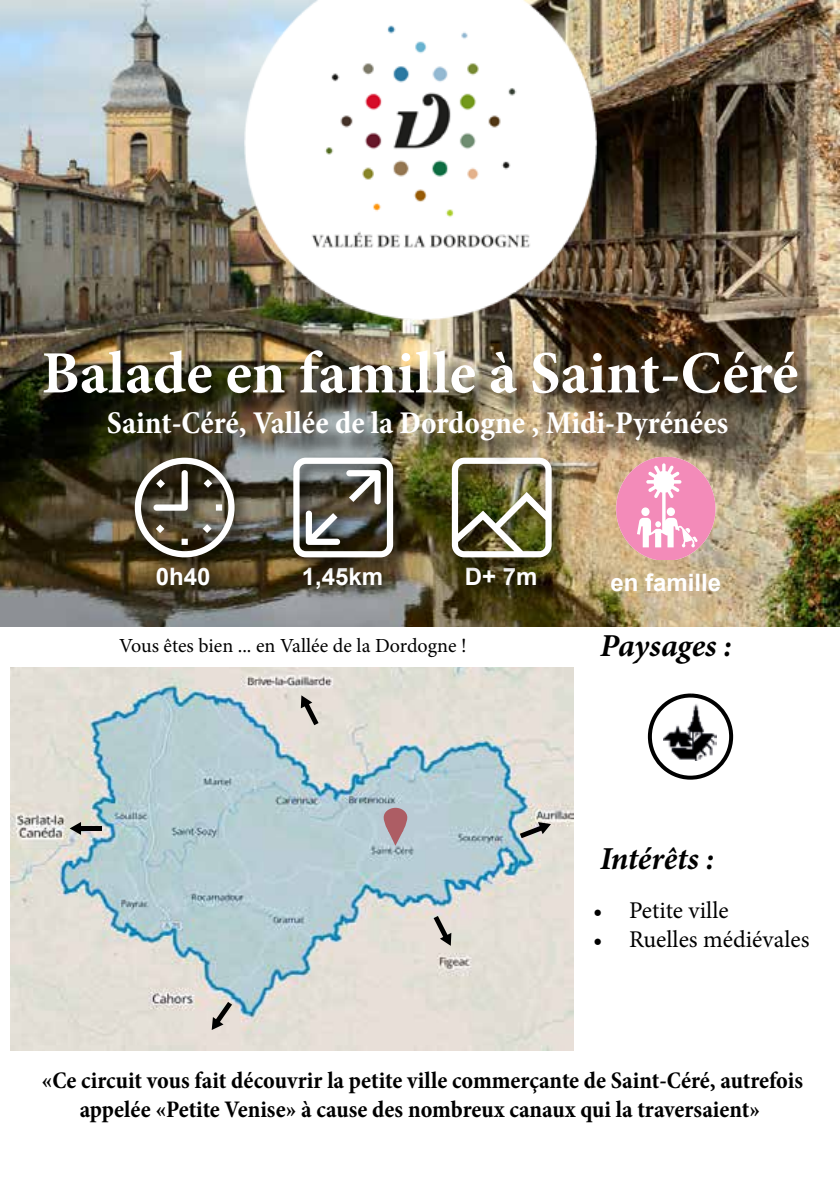
<style>
.page{position:relative;width:840px;height:1191px;background:#fff}
.page>*{position:absolute;margin:0;border:0;box-sizing:border-box;transform-origin:0 0}
.t1{font:700 60px "Minion Pro";color:#fff}
.t2{font:700 condensed 32px "Minion Pro";color:#fff}
.t3{font:italic 700 32px "Minion Pro";letter-spacing:-.005em;color:#000}
.t4{font:700 condensed 24px/28.8px "Minion Pro";color:#000;text-align:center}
.t5{font:24px "Minion Pro";color:#000}
.t6{font:700 24px "Arial";color:#fff}
.t7{font:20px "Minion Pro";color:#000}
</style>
<div class="page">
<img style="left:0;top:0;width:839px;height:626px">
<div style="left:152px;top:563px;width:73px;height:38px;background:#000;opacity:.75"></div>
<div style="left:298px;top:563px;width:100px;height:41px;background:#000;opacity:.75"></div>
<div style="left:462px;top:563px;width:90px;height:38px;background:#000;opacity:.75"></div>
<div style="left:446px;top:452px;width:122px;height:122px;background:#000;opacity:.75"></div>
<img style="left:451px;top:464px;width:100px;height:93px">
<div style="left:288px;top:452px;width:121px;height:122px;background:#000;opacity:.75"></div>
<svg style="left:293px;top:464px;width:100px;height:93px"></svg>
<div style="left:129px;top:452px;width:122px;height:122px;background:#000;opacity:.75"></div>
<svg style="left:135px;top:464px;width:99px;height:93px"></svg>
<img style="left:10px;top:667px;width:563px;height:383px">
<svg style="left:383px;top:807px;width:24px;height:38px"></svg>
<svg style="left:300px;top:695px;width:18px;height:30px"></svg>
<div style="left:78px;top:825px;width:24px;height:5px;background:#000"></div>
<svg style="left:70px;top:822px;width:11px;height:13px"></svg>
<svg style="left:211px;top:1002px;width:21px;height:28px"></svg>
<svg style="left:433px;top:916px;width:18px;height:29px"></svg>
<svg style="left:519px;top:822px;width:31px;height:16px"></svg>
<img style="left:237px;top:0;width:366px;height:326px">
<img style="left:663px;top:703px;width:53px;height:57px">
<div style="left:647px;top:693px;width:86px;height:87px;border:4px solid #000;border-radius:50%"></div>
<div style="left:48px;top:354px;width:772px;height:64px;background:#000;opacity:.75"></div>
<div style="left:111px;top:414px;width:640px;height:50px;background:#000;opacity:.75"></div>
<svg style="left:615px;top:457px;width:100px;height:103px;background:#eba5ba"></svg>
<h1 class="t1" style="left:42px;top:331px;width:757px">Balade en famille à Saint-Céré</h1>
<h2 class="t2" style="left:107px;top:401px;width:623px">Saint-Céré, Vallée de la Dordogne , Midi-Pyrénées</h2>
<p class="t6" style="left:156px;top:561px;width:56px">0h40</p>
<p class="t6" style="left:302px;top:561px;width:83px">1,45km</p>
<p class="t6" style="left:464px;top:561px;width:74px">D+ 7m</p>
<p class="t7" style="left:119px;top:632px;width:349px">Vous êtes bien ... en Vallée de la Dordogne !</p>
<p class="t6" style="left:610px;top:566px;width:112px">en famille</p>
<h2 class="t3" style="left:599px;top:623px;width:133px">Paysages :</h2>
<h2 class="t3" style="left:599px;top:836px;width:116px">Intérêts :</h2>
<p class="t5" style="left:592px;top:894px;width:137px">• Petite ville</p>
<p class="t5" style="left:592px;top:923px;width:218px">• Ruelles médiévales</p>
<p class="t4" style="left:42px;top:1065px;width:762px">«Ce circuit vous fait découvrir la petite ville commerçante de Saint-Céré, autrefois appelée «Petite Venise» à cause des nombreux canaux qui la traversaient»</p>
</div>
